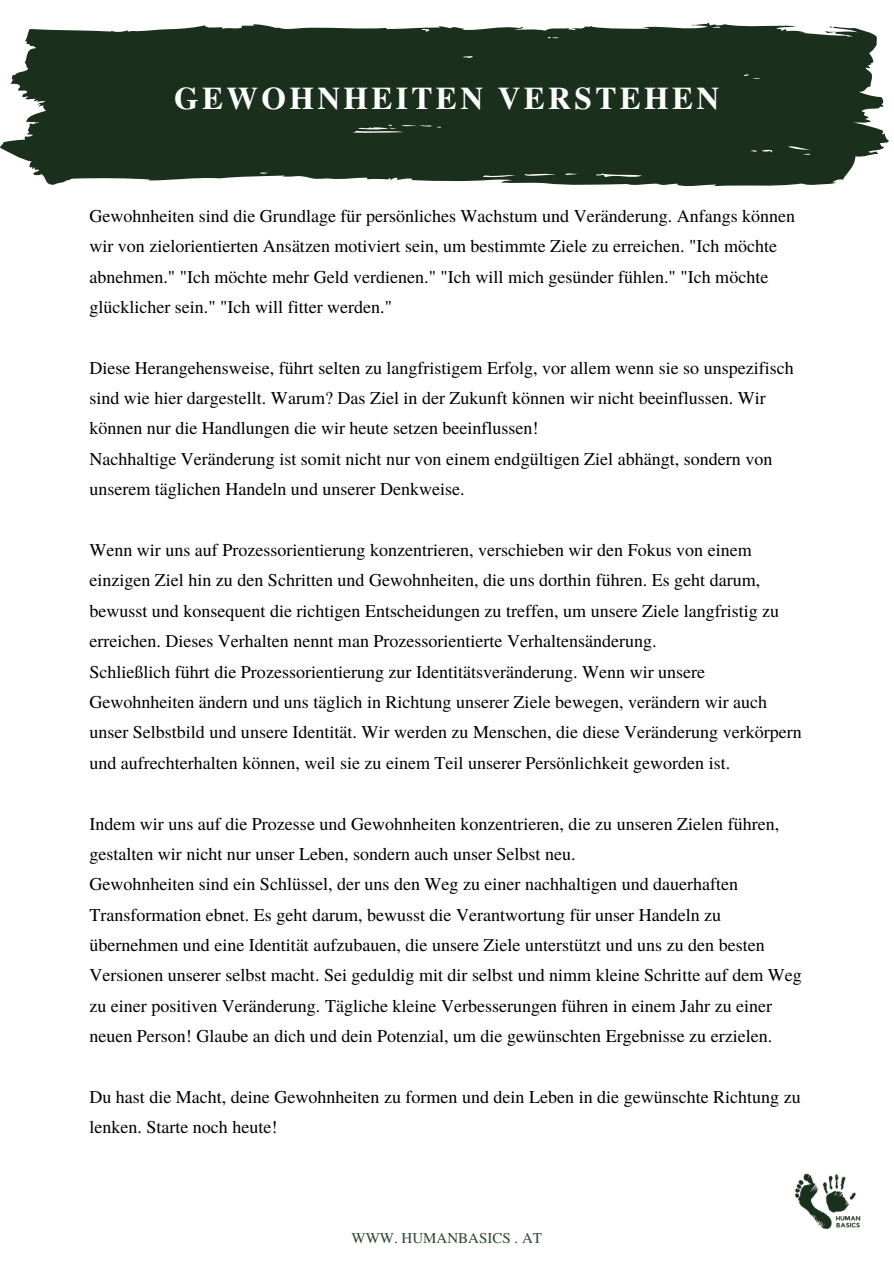
<style>
.page{position:relative;width:894px;height:1264px;background:#fff}
.page>*{position:absolute;margin:0;border:0;box-sizing:border-box;transform-origin:0 0}
.t1{font:700 31.5px "Te X Gyre Termes";letter-spacing:.105em;color:#fff}
.t2{font:18px/30.3px "Te X Gyre Termes";color:#000}
.t3{font:15px "Te X Gyre Termes";color:#2f4a31}
</style>
<div class="page">
<svg style="left:0;top:23px;width:888px;height:164px;background:#344837"></svg>
<img style="left:795px;top:1173px;width:66px;height:57px">
<p class="t1" style="left:174px;top:74px;width:546px">GEWOHNHEITEN VERSTEHEN</p>
<h2 class="t2" style="left:89px;top:199px;width:707px">Gewohnheiten sind die Grundlage für persönliches Wachstum und Veränderung. Anfangs können wir von zielorientierten Ansätzen motiviert sein, um bestimmte Ziele zu erreichen. "Ich möchte abnehmen." "Ich möchte mehr Geld verdienen." "Ich will mich gesünder fühlen." "Ich möchte glücklicher sein." "Ich will fitter werden."</h2>
<h2 class="t2" style="left:89px;top:351px;width:705px">Diese Herangehensweise, führt selten zu langfristigem Erfolg, vor allem wenn sie so unspezifisch sind wie hier dargestellt. Warum? Das Ziel in der Zukunft können wir nicht beeinflussen. Wir können nur die Handlungen die wir heute setzen beeinflussen!<br>Nachhaltige Veränderung ist somit nicht nur von einem endgültigen Ziel abhängt, sondern von unserem täglichen Handeln und unserer Denkweise.</h2>
<h2 class="t2" style="left:89px;top:534px;width:713px">Wenn wir uns auf Prozessorientierung konzentrieren, verschieben wir den Fokus von einem einzigen Ziel hin zu den Schritten und Gewohnheiten, die uns dorthin führen. Es geht darum, bewusst und konsequent die richtigen Entscheidungen zu treffen, um unsere Ziele langfristig zu erreichen. Dieses Verhalten nennt man Prozessorientierte Verhaltensänderung.<br>Schließlich führt die Prozessorientierung zur Identitätsveränderung. Wenn wir unsere Gewohnheiten ändern und uns täglich in Richtung unserer Ziele bewegen, verändern wir auch unser Selbstbild und unsere Identität. Wir werden zu Menschen, die diese Veränderung verkörpern und aufrechterhalten können, weil sie zu einem Teil unserer Persönlichkeit geworden ist.</h2>
<h2 class="t2" style="left:89px;top:807px;width:713px">Indem wir uns auf die Prozesse und Gewohnheiten konzentrieren, die zu unseren Zielen führen, gestalten wir nicht nur unser Leben, sondern auch unser Selbst neu.<br>Gewohnheiten sind ein Schlüssel, der uns den Weg zu einer nachhaltigen und dauerhaften Transformation ebnet. Es geht darum, bewusst die Verantwortung für unser Handeln zu übernehmen und eine Identität aufzubauen, die unsere Ziele unterstützt und uns zu den besten Versionen unserer selbst macht. Sei geduldig mit dir selbst und nimm kleine Schritte auf dem Weg zu einer positiven Veränderung. Tägliche kleine Verbesserungen führen in einem Jahr zu einer neuen Person! Glaube an dich und dein Potenzial, um die gewünschten Ergebnisse zu erzielen.</h2>
<p class="t2" style="left:89px;top:1080px;width:712px">Du hast die Macht, deine Gewohnheiten zu formen und dein Leben in die gewünschte Richtung zu lenken. Starte noch heute!</p>
<h2 class="t3" style="left:351px;top:1227px;width:192px">WWW. HUMANBASICS . AT</h2>
</div>
